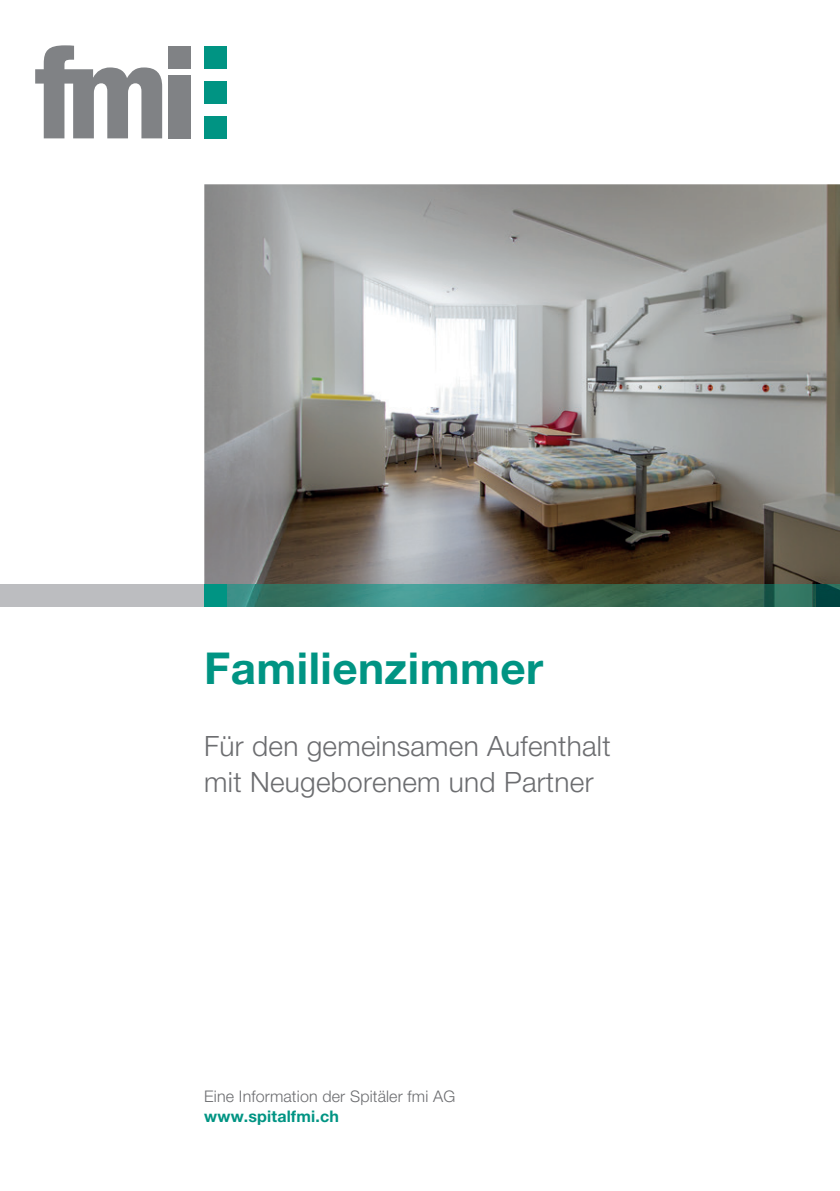
<style>
.page{position:relative;width:840px;height:1191px;background:#fff}
.page>*{position:absolute;margin:0;border:0;box-sizing:border-box;transform-origin:0 0}
.t1{font:700 44px "Helvetica Neue LT Std";letter-spacing:.01em;color:#009483}
.t2{font:300 28px/36px "Helvetica Neue LT Std";letter-spacing:.01em;color:#6c6d70}
.t3{font:300 16px "Helvetica Neue LT Std";letter-spacing:.01em;color:#6c6d70}
.t4{font:700 16px "Helvetica Neue LT Std";letter-spacing:.01em;color:#009483}
</style>
<div class="page">
<div style="left:204px;top:116px;width:23px;height:22px;background:#009483"></div>
<div style="left:204px;top:46px;width:23px;height:23px;background:#009483"></div>
<div style="left:204px;top:81px;width:23px;height:23px;background:#009483"></div>
<svg style="left:35px;top:45px;width:127px;height:93px"></svg>
<div style="left:168px;top:46px;width:22px;height:23px;background:#808285"></div>
<div style="left:168px;top:75px;width:22px;height:63px;background:#808285"></div>
<img style="left:204px;top:184px;width:635px;height:400px">
<div style="left:0;top:584px;width:204px;height:23px;background:#bcbdc0"></div>
<img style="left:227px;top:584px;width:612px;height:23px">
<div style="left:204px;top:584px;width:23px;height:23px;background:#009483"></div>
<h1 class="t1" style="left:204px;top:640px;width:340px">Familienzimmer</h1>
<p class="t2" style="left:204px;top:727px;width:407px">Für den gemeinsamen Aufenthalt mit Neugeborenem und Partner</p>
<p class="t3" style="left:204px;top:1086px;width:252px">Eine Information der Spitäler fmi AG</p>
<p class="t4" style="left:204px;top:1106px;width:136px">www.spitalfmi.ch</p>
</div>
